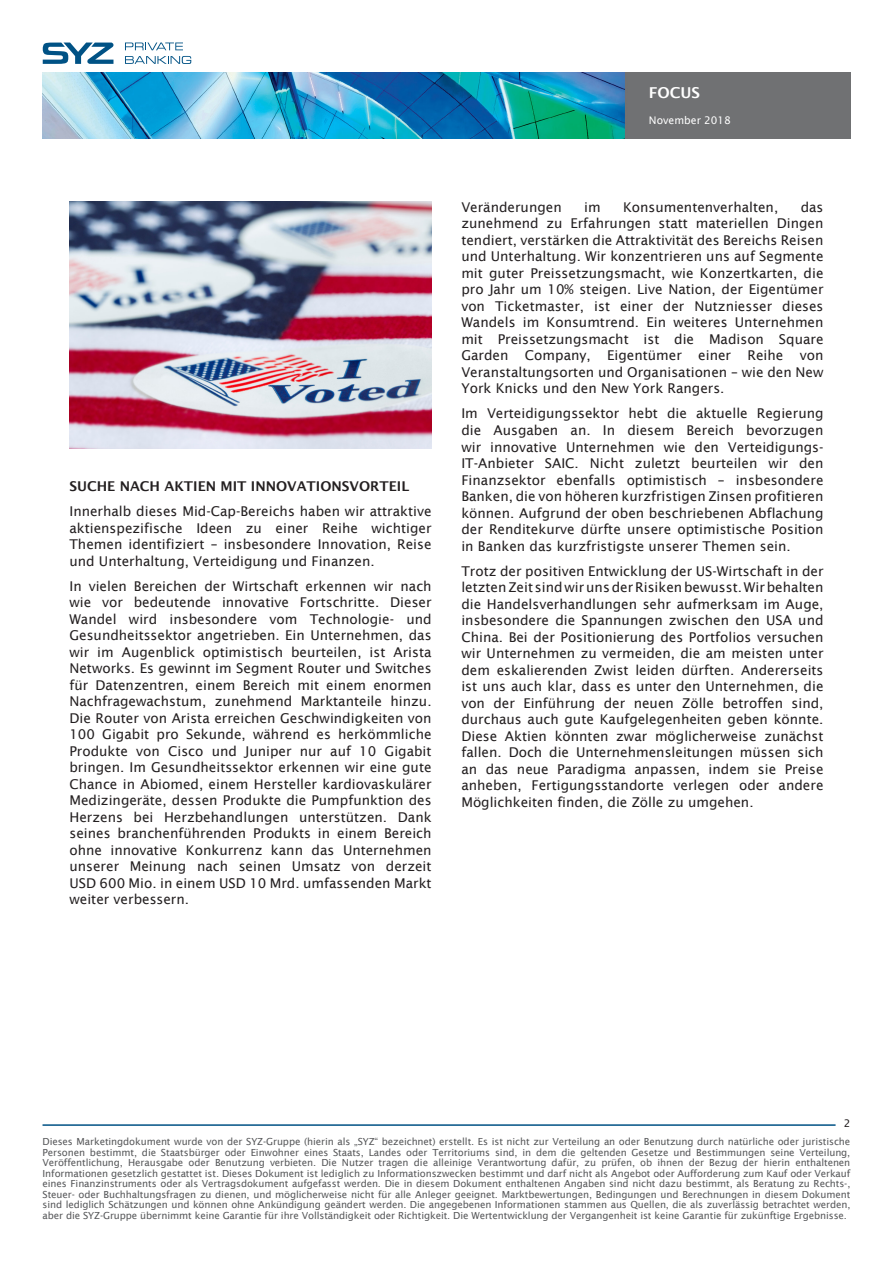
<style>
.page{position:relative;width:893px;height:1263px;background:#fff}
.page>*{position:absolute;margin:0;border:0;box-sizing:border-box;transform-origin:0 0}
.t1{font:600 15px "Lucida Sans";color:#fff}
.Texte_courant{font:13.5px/16.5px "Lucida Sans";color:#231f20;text-align:justify}
.Texte_courant-2{font:600 13.5px "Lucida Sans";color:#231f20}
.t2{font:10.5px "Lucida Sans";color:#fff}
.t3{font:10.5px "Lucida Sans";color:#231f20}
.t4{font:9.75px/10.5px "Lucida Sans";letter-spacing:-.01em;color:#57585a;text-align:justify}
</style>
<div class="page">
<hr style="left:43px;top:1124px;width:793px;height:2px;background:#005285">
<img style="left:43px;top:72px;width:807px;height:66px">
<svg style="left:125px;top:43px;width:58px;height:7px"></svg>
<svg style="left:125px;top:56px;width:66px;height:8px"></svg>
<svg style="left:43px;top:43px;width:71px;height:21px"></svg>
<img style="left:69px;top:202px;width:363px;height:247px">
<p class="t1" style="left:649px;top:84px;width:53px">FOCUS</p>
<p class="t2" style="left:649px;top:114px;width:83px">November 2018</p>
<p class="Texte_courant-2" style="left:69px;top:479px;width:341px">SUCHE NACH AKTIEN MIT INNOVATIONSVORTEIL</p>
<p class="Texte_courant" style="left:69px;top:503px;width:364px">Innerhalb dieses Mid-Cap-Bereichs haben wir attraktive aktienspezifische Ideen zu einer Reihe wichtiger Themen identifiziert – insbesondere Innovation, Reise und Unterhaltung, Verteidigung und Finanzen.</p>
<p class="Texte_courant" style="left:69px;top:578px;width:364px">In vielen Bereichen der Wirtschaft erkennen wir nach wie vor bedeutende innovative Fortschritte. Dieser Wandel wird insbesondere vom Technologie- und Gesundheitssektor angetrieben. Ein Unternehmen, das wir im Augenblick optimistisch beurteilen, ist Arista Networks. Es gewinnt im Segment Router und Switches für Datenzentren, einem Bereich mit einem enormen Nachfragewachstum, zunehmend Marktanteile hinzu.<br>Die Router von Arista erreichen Geschwindigkeiten von 100 Gigabit pro Sekunde, während es herkömmliche Produkte von Cisco und Juniper nur auf 10 Gigabit bringen. Im Gesundheitssektor erkennen wir eine gute Chance in Abiomed, einem Hersteller kardiovaskulärer Medizingeräte, dessen Produkte die Pumpfunktion des Herzens bei Herzbehandlungen unterstützen. Dank seines branchenführenden Produkts in einem Bereich ohne innovative Konkurrenz kann das Unternehmen unserer Meinung nach seinen Umsatz von derzeit USD 600 Mio. in einem USD 10 Mrd. umfassenden Markt weiter verbessern.</p>
<p class="Texte_courant" style="left:461px;top:199px;width:364px;text-indent:339px">das zunehmend zu Erfahrungen statt materiellen Dingen tendiert, verstärken die Attraktivität des Bereichs Reisen und Unterhaltung. Wir konzentrieren uns auf Segmente mit guter Preissetzungsmacht, wie Konzertkarten, die pro Jahr um 10% steigen. Live Nation, der Eigentümer von Ticketmaster, ist einer der Nutzniesser dieses Wandels im Konsumtrend. Ein weiteres Unternehmen mit Preissetzungsmacht ist die Madison Square Garden Company, Eigentümer einer Reihe von Veranstaltungsorten und Organisationen – wie den New York Knicks und den New York Rangers.</p>
<p class="Texte_courant" style="left:461px;top:405px;width:364px">Im Verteidigungssektor hebt die aktuelle Regierung die Ausgaben an. In diesem Bereich bevorzugen wir innovative Unternehmen wie den Verteidigungs-IT-Anbieter SAIC. Nicht zuletzt beurteilen wir den Finanzsektor ebenfalls optimistisch – insbesondere Banken, die von höheren kurzfristigen Zinsen profitieren können. Aufgrund der oben beschriebenen Abflachung der Renditekurve dürfte unsere optimistische Position in Banken das kurzfristigste unserer Themen sein.</p>
<p class="Texte_courant" style="left:461px;top:562px;width:364px">Trotz der positiven Entwicklung der US-Wirtschaft in der letzten Zeit sind wir uns der Risiken bewusst. Wir behalten die Handelsverhandlungen sehr aufmerksam im Auge, insbesondere die Spannungen zwischen den USA und China. Bei der Positionierung des Portfolios versuchen wir Unternehmen zu vermeiden, die am meisten unter dem eskalierenden Zwist leiden dürften. Andererseits ist uns auch klar, dass es unter den Unternehmen, die von der Einführung der neuen Zölle betroffen sind, durchaus auch gute Kaufgelegenheiten geben könnte.<br>Diese Aktien könnten zwar möglicherweise zunächst fallen. Doch die Unternehmensleitungen müssen sich an das neue Paradigma anpassen, indem sie Preise anheben, Fertigungsstandorte verlegen oder andere Möglichkeiten finden, die Zölle zu umgehen.</p>
<p class="Texte_courant" style="left:461px;top:199px;width:102px">Veränderungen</p>
<p class="Texte_courant" style="left:584px;top:199px;width:18px">im</p>
<p class="Texte_courant" style="left:623px;top:199px;width:157px">Konsumentenverhalten,</p>
<p class="t3" style="left:844px;top:1117px;width:8px">2</p>
<p class="t4" style="left:43px;top:1137px;width:809px">Dieses Marketingdokument wurde von der SYZ-Gruppe (hierin als „SYZ“ bezeichnet) erstellt. Es ist nicht zur Verteilung an oder Benutzung durch natürliche oder juristische Personen bestimmt, die Staatsbürger oder Einwohner eines Staats, Landes oder Territoriums sind, in dem die geltenden Gesetze und Bestimmungen seine Verteilung, Veröffentlichung, Herausgabe oder Benutzung verbieten. Die Nutzer tragen die alleinige Verantwortung dafür, zu prüfen, ob ihnen der Bezug der hierin enthaltenen Informationen gesetzlich gestattet ist. Dieses Dokument ist lediglich zu Informationszwecken bestimmt und darf nicht als Angebot oder Aufforderung zum Kauf oder Verkauf eines Finanzinstruments oder als Vertragsdokument aufgefasst werden. Die in diesem Dokument enthaltenen Angaben sind nicht dazu bestimmt, als Beratung zu Rechts-, Steuer- oder Buchhaltungsfragen zu dienen, und möglicherweise nicht für alle Anleger geeignet. Marktbewertungen, Bedingungen und Berechnungen in diesem Dokument sind lediglich Schätzungen und können ohne Ankündigung geändert werden. Die angegebenen Informationen stammen aus Quellen, die als zuverlässig betrachtet werden, aber die SYZ-Gruppe übernimmt keine Garantie für ihre Vollständigkeit oder Richtigkeit. Die Wertentwicklung der Vergangenheit ist keine Garantie für zukünftige Ergebnisse.</p>
</div>
